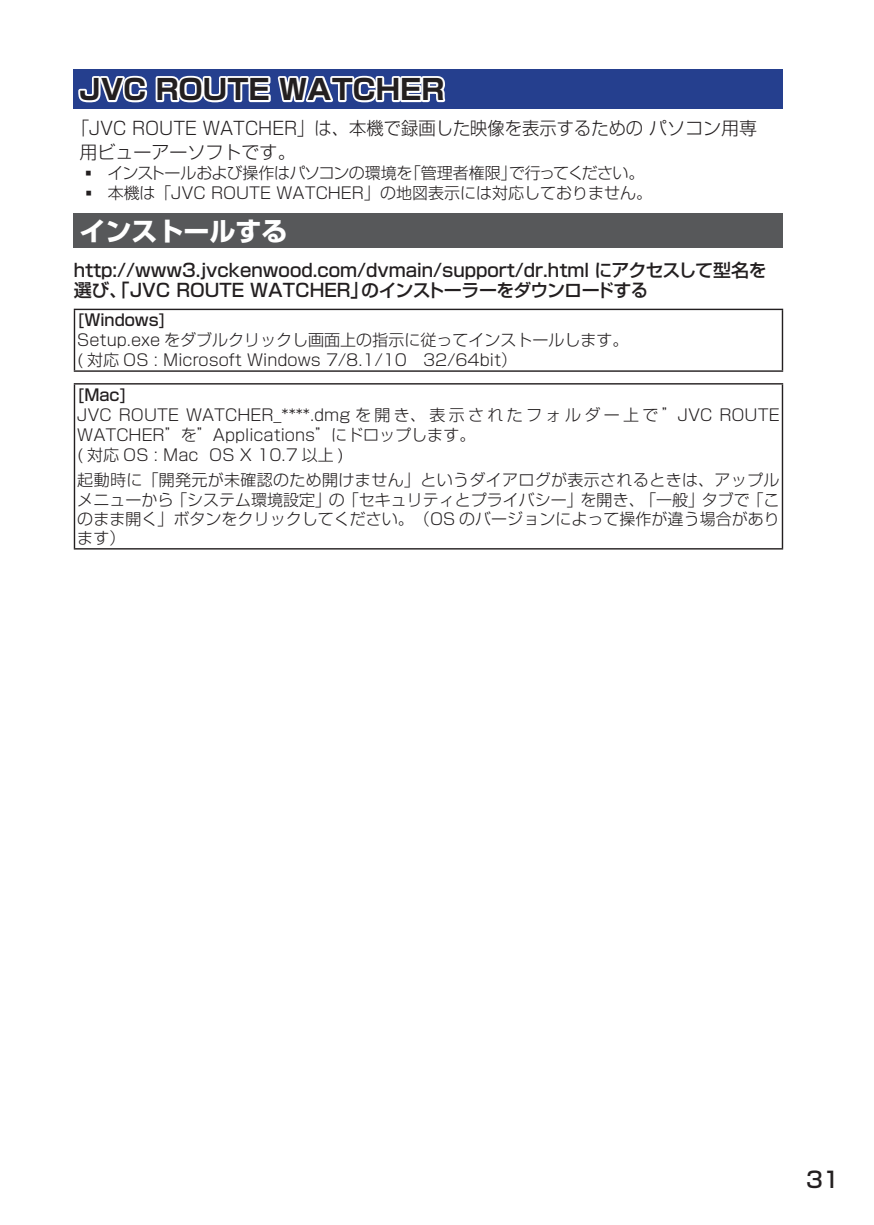
<style>
.page{position:relative;width:874px;height:1225px;background:#fff}
.page>*{position:absolute;margin:0;border:0;box-sizing:border-box;transform-origin:0 0}
.t1{font:700 28px "Shin Go Pro";color:#231f20}
.t2{font:700 26px "Shin Go Pro";color:#fff}
.t3{font:500 22px "Shin Go Pro";color:#231f20}
.t4{font:500 18px/20px "Shin Go Pro";color:#231f20}
.t5{font:300 18px/24px "Shin Go Pro";color:#231f20}
.t6{font:300 16px/20px "Shin Go Pro";color:#231f20}
.t7{font:500 16px "Shin Go Pro";color:#231f20}
</style>
<div class="page">
<div style="left:74px;top:213px;width:708px;height:35px;background:#57585a"></div>
<hr style="left:74px;top:309px;width:708px;height:1px;background:#231f20">
<hr style="left:74px;top:310px;width:1px;height:60px;background:#231f20">
<hr style="left:781px;top:310px;width:1px;height:60px;background:#231f20">
<hr style="left:74px;top:370px;width:708px;height:2px;background:#231f20">
<hr style="left:74px;top:383px;width:708px;height:1px;background:#231f20">
<hr style="left:74px;top:384px;width:1px;height:164px;background:#231f20">
<hr style="left:781px;top:384px;width:1px;height:164px;background:#231f20">
<hr style="left:74px;top:548px;width:708px;height:1px;background:#231f20">
<div style="left:74px;top:70px;width:708px;height:39px;background:#253f8e"></div>
<svg style="left:76px;top:69px;width:372px;height:34px"></svg>
<h1 class="t1" style="left:79px;top:67px;width:366px">JVC ROUTE WATCHER</h1>
<p class="t5" style="left:79px;top:114px;width:678px;text-indent:-8px">「JVC ROUTE WATCHER」は、本機で録画した映像を表示するための パソコン用専用ビューアーソフトです。</p>
<p class="t6" style="left:107px;top:161px;width:546px">インストールおよび操作はパソコンの環境を「管理者権限」で行ってください。本機は「JVC ROUTE WATCHER」の地図表示には対応しておりません。</p>
<h2 class="t2" style="left:79px;top:210px;width:209px">インストールする</h2>
<p class="t4" style="left:74px;top:258px;width:694px">http://www3.jvckenwood.com/dvmain/support/dr.html にアクセスして型名を選び、「JVC ROUTE WATCHER」のインストーラーをダウンロードする</p>
<p class="t7" style="left:77px;top:307px;width:90px">[Windows]</p>
<p class="t6" style="left:77px;top:328px;width:552px">Setup.exe をダブルクリックし画面上の指示に従ってインストールします。( 対応 OS : Microsoft Windows 7/8.1/10　32/64bit）</p>
<p class="t7" style="left:77px;top:381px;width:51px">[Mac]</p>
<p class="t6" style="left:77px;top:403px;width:703px">JVC ROUTE WATCHER_****.dmg を開き、表示されたフォルダー上で ”JVC ROUTE<br>WATCHER”を”Applications”にドロップします。<br>( 対応 OS : Mac OS X 10.7 以上 )</p>
<p class="t6" style="left:77px;top:469px;width:703px;line-height:19.2px;text-align:justify">起動時に「開発元が未確認のため開けません」というダイアログが表示されるときは、アップルメニューから「システム環境設定」の「セキュリティとプライバシー」を開き、「一般」タブで「このまま開く」ボタンをクリックしてください。（OS のバージョンによって操作が違う場合があります）</p>
<h3 class="t3" style="left:805px;top:1161px;width:35px">31</h3>
</div>
